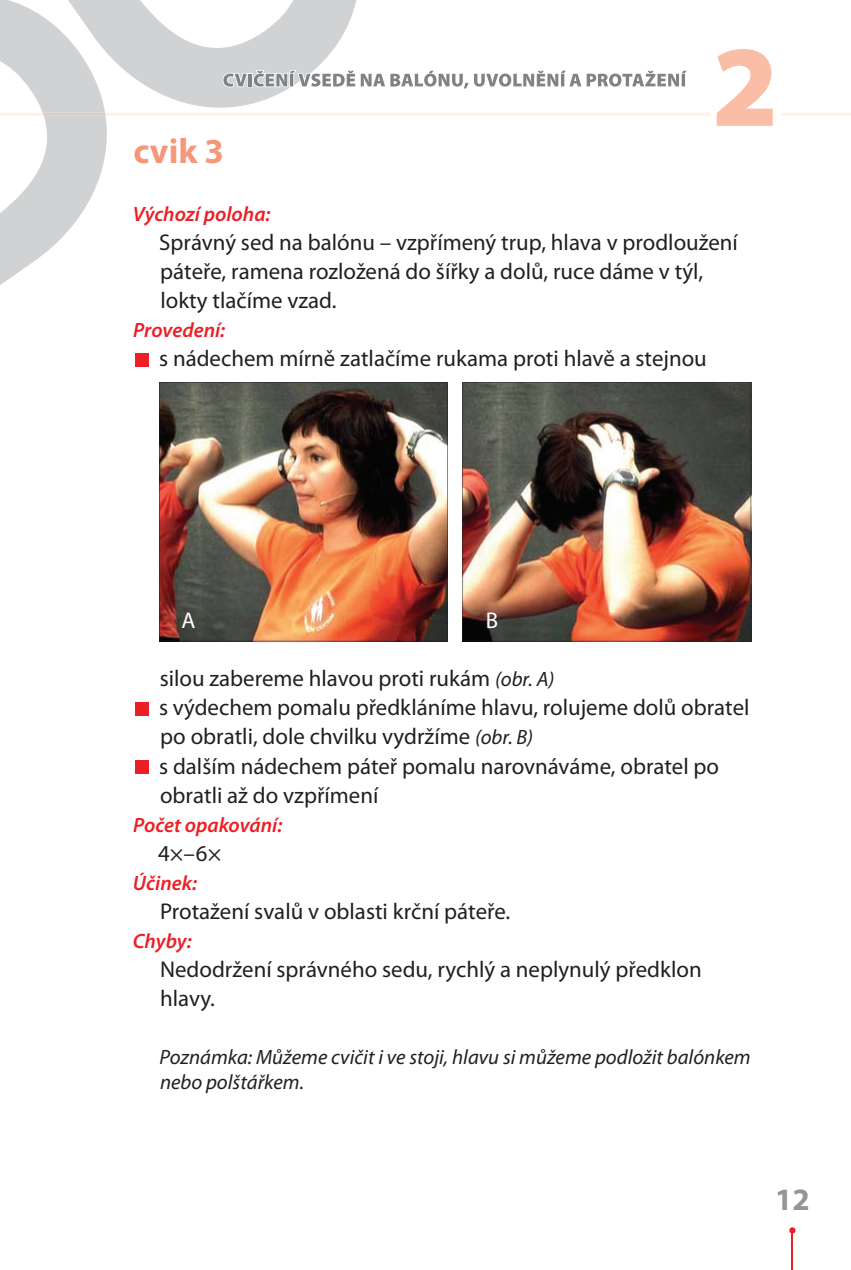
<style>
.page{position:relative;width:851px;height:1270px;background:#fff}
.page>*{position:absolute;margin:0;border:0;box-sizing:border-box;transform-origin:0 0}
.t1{font:700 35.4px "Myriad Pro";color:#f6977a}
.t2{font:700 31.2px "Myriad Pro";color:#939698}
.t3{font:22.8px/29px "Myriad Pro";color:#231f20}
.t4{font:22.8px "Myriad Pro";color:#fff}
.t5{font:italic 20.8px/25px "Myriad Pro";color:#231f20}
.t6{font:italic 600 20.8px "Myriad Pro";color:#ed1f26}
.s1{font-style:italic;font-size:20.8px}
</style>
<div class="page">
<svg style="left:0;top:0;width:357px;height:285px"></svg>
<hr style="left:791px;top:1230px;width:2px;height:40px;background:#ed1f26">
<svg style="left:789px;top:1227px;width:6px;height:6px"></svg>
<svg style="left:0;top:49px;width:850px;height:77px"></svg>
<div style="left:135px;top:353px;width:13px;height:13px;background:#ed1f26"></div>
<div style="left:135px;top:702px;width:13px;height:13px;background:#ed1f26"></div>
<div style="left:135px;top:760px;width:13px;height:13px;background:#ed1f26"></div>
<img style="left:159px;top:382px;width:288px;height:259px">
<img style="left:462px;top:382px;width:289px;height:259px">
<p class="t1" style="left:133px;top:128px;width:92px">cvik 3</p>
<p class="t6" style="left:133px;top:201px;width:139px">Výchozí poloha:</p>
<p class="t3" style="left:159px;top:228px;width:580px">Správný sed na balónu – vzpřímený trup, hlava v prodloužení páteře, ramena rozložená do šířky a dolů, ruce dáme v týl, lokty tlačíme vzad.</p>
<p class="t6" style="left:133px;top:317px;width:93px">Provedení:</p>
<p class="t3" style="left:159px;top:344px;width:549px">s nádechem mírně zatlačíme rukama proti hlavě a stejnou</p>
<p class="t4" style="left:181px;top:606px;width:15px">A</p>
<p class="t4" style="left:485px;top:606px;width:14px">B</p>
<p class="t3" style="left:159px;top:664px;width:591px">silou zabereme hlavou proti rukám <span class="s1">(obr. A)<br></span>s výdechem pomalu předkláníme hlavu, rolujeme dolů obratel po obratli, dole chvilku vydržíme <span class="s1">(obr. B)<br></span>s dalším nádechem páteř pomalu narovnáváme, obratel po obratli až do vzpřímení</p>
<p class="t6" style="left:133px;top:811px;width:150px">Počet opakování:</p>
<p class="t3" style="left:158px;top:838px;width:65px">4×–6×</p>
<p class="t6" style="left:133px;top:870px;width:66px">Účinek:</p>
<p class="t3" style="left:160px;top:896px;width:352px">Protažení svalů v oblasti krční páteře.</p>
<p class="t6" style="left:133px;top:928px;width:60px">Chyby:</p>
<p class="t3" style="left:160px;top:954px;width:543px">Nedodržení správného sedu, rychlý a neplynulý předklon hlavy.</p>
<p class="t5" style="left:160px;top:1044px;width:592px">Poznámka: Můžeme cvičit i ve stoji, hlavu si můžeme podložit balónkem nebo polštářkem.</p>
<p class="t2" style="left:775px;top:1179px;width:36px">12</p>
</div>
